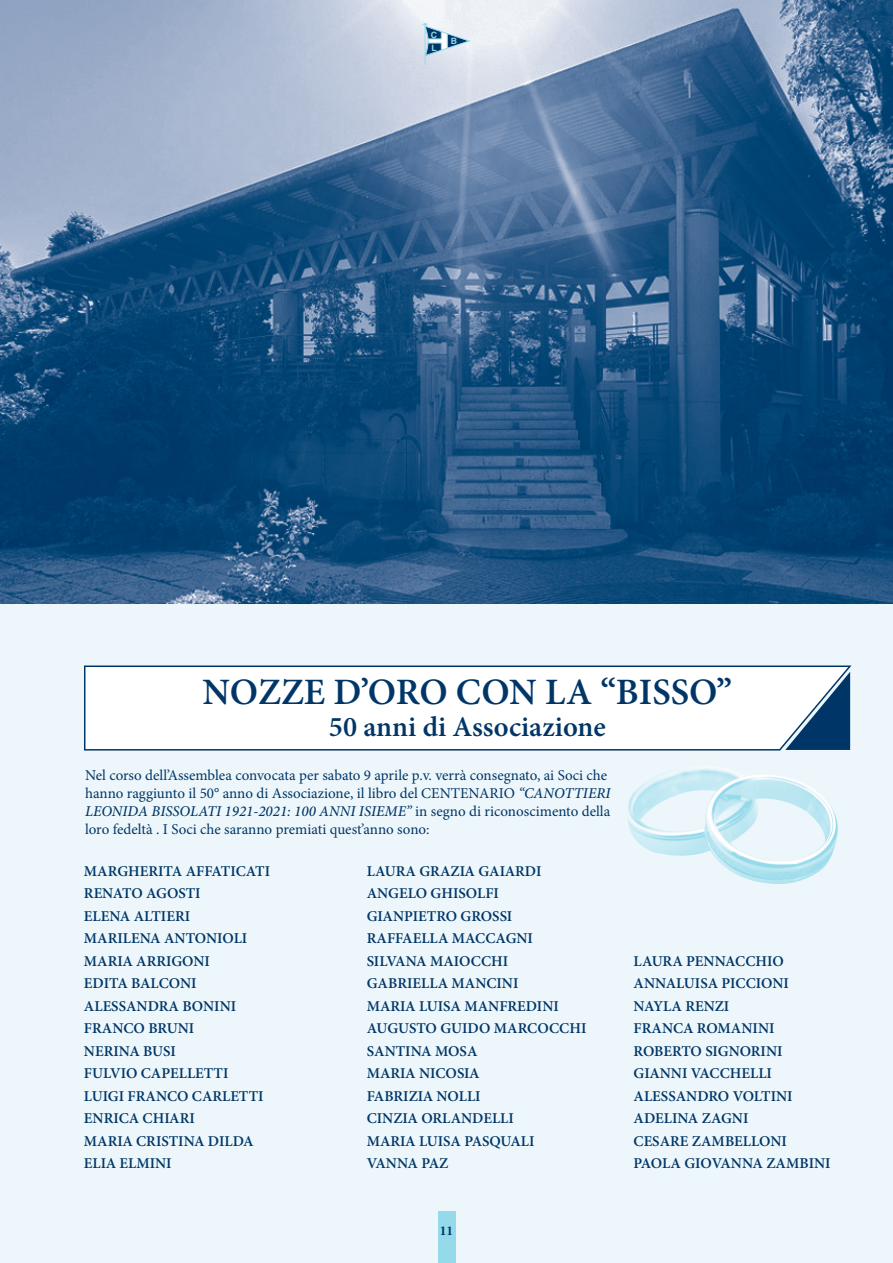
<style>
.page{position:relative;width:893px;height:1263px;background:#fff}
.page>*{position:absolute;margin:0;border:0;box-sizing:border-box;transform-origin:0 0}
.t1{font:600 37.2px "Minion Pro";color:#003667}
.t2{font:600 28.5px "Minion Pro";color:#003667}
.t3{font:600 15px/22.5px "Minion Pro";color:#003667}
.t4{font:15px/18px "Minion Pro";color:#003667}
.t5{font:700 13.5px "Minion Pro";color:#003667}
.t6{font:700 8.7px/13px "Helvetica";color:#94daeb}
.s1{font-weight:500;font-style:italic}
</style>
<div class="page">
<div style="left:0;top:604px;width:893px;height:659px;background:#edf7fb"></div>
<div style="left:84px;top:665px;width:768px;height:86px;background:#fff"></div>
<svg style="left:785px;top:672px;width:65px;height:78px;background:#7794ae"></svg>
<img style="left:628px;top:769px;width:210px;height:115px">
<img style="left:0;top:0;width:893px;height:604px">
<div style="left:438px;top:1211px;width:17px;height:52px;background:#94daeb"></div>
<hr style="left:425px;top:25px;width:1px;height:40px;background:#94daeb">
<svg style="left:422px;top:23px;width:48px;height:33px"></svg>
<p class="t6" style="left:431px;top:29px;width:8px">C<br>L</p>
<p class="t6" style="left:451px;top:35px;width:8px">B</p>
<h1 class="t1" style="left:203px;top:667px;width:531px">NOZZE D’ORO CON LA “BISSO”</h1>
<h2 class="t2" style="left:329px;top:707px;width:279px">50 anni di Associazione</h2>
<p class="t4" style="left:85px;top:766px;width:527px">Nel corso dell’Assemblea convocata per sabato 9 aprile p.v. verrà consegnato, ai Soci che hanno raggiunto il 50° anno di Associazione, il libro del CENTENARIO <span class="s1">“CANOTTIERI LEONIDA BISSOLATI 1921-2021: 100 ANNI ISIEME”</span> in segno di riconoscimento della loro fedeltà . I Soci che saranno premiati quest’anno sono:</p>
<p class="t3" style="left:367px;top:860px;width:221px">LAURA GRAZIA GAIARDI<br>ANGELO GHISOLFI<br>GIANPIETRO GROSSI<br>RAFFAELLA MACCAGNI<br>SILVANA MAIOCCHI<br>GABRIELLA MANCINI<br>MARIA LUISA MANFREDINI<br>AUGUSTO GUIDO MARCOCCHI<br>SANTINA MOSA<br>MARIA NICOSIA<br>FABRIZIA NOLLI<br>CINZIA ORLANDELLI<br>MARIA LUISA PASQUALI<br>VANNA PAZ</p>
<p class="t3" style="left:84px;top:860px;width:188px">MARGHERITA AFFATICATI<br>RENATO AGOSTI<br>ELENA ALTIERI<br>MARILENA ANTONIOLI<br>MARIA ARRIGONI<br>EDITA BALCONI<br>ALESSANDRA BONINI<br>FRANCO BRUNI<br>NERINA BUSI<br>FULVIO CAPELLETTI<br>LUIGI FRANCO CARLETTI<br>ENRICA CHIARI<br>MARIA CRISTINA DILDA<br>ELIA ELMINI</p>
<p class="t3" style="left:634px;top:950px;width:199px">LAURA PENNACCHIO<br>ANNALUISA PICCIONI<br>NAYLA RENZI<br>FRANCA ROMANINI<br>ROBERTO SIGNORINI<br>GIANNI VACCHELLI<br>ALESSANDRO VOLTINI<br>ADELINA ZAGNI<br>CESARE ZAMBELLONI<br>PAOLA GIOVANNA ZAMBINI</p>
<p class="t5" style="left:440px;top:1221px;width:15px">11</p>
</div>
